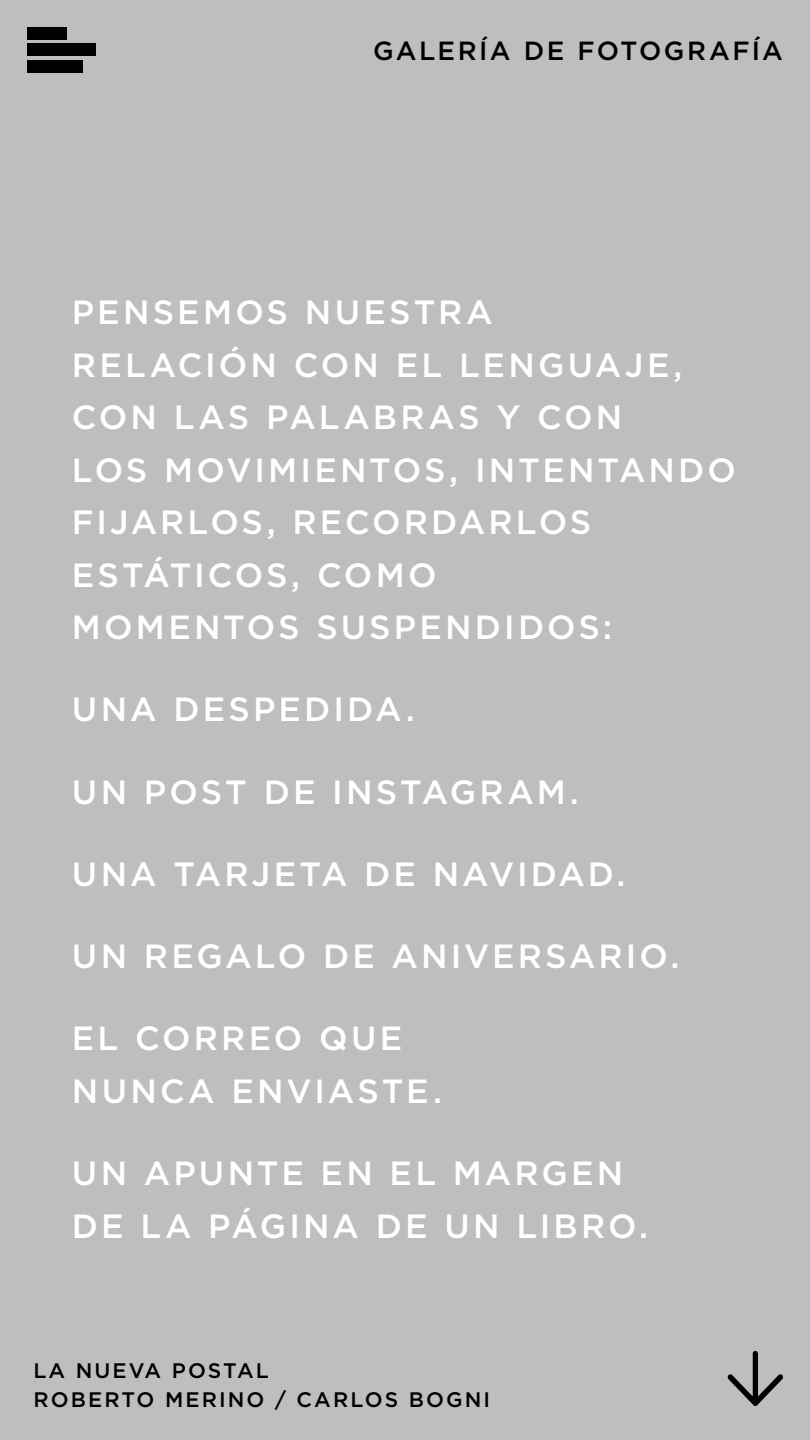
<style>
.page{position:relative;width:810px;height:1440px;background:#bcbec0}
.page>*{position:absolute;margin:0;border:0;box-sizing:border-box;transform-origin:0 0}
.t1{font:500 33.53px/52.5px "Gotham";letter-spacing:.09em;color:#fff}
.t2{font:500 26.25px "Gotham";letter-spacing:.09em;color:#000}
.t3{font:500 21px/29.2px "Gotham";letter-spacing:.1em;color:#000}
</style>
<div class="page">
<div style="left:27px;top:27px;width:39px;height:12px;background:#000"></div>
<div style="left:27px;top:44px;width:68px;height:12px;background:#000"></div>
<div style="left:27px;top:60px;width:55px;height:13px;background:#000"></div>
<svg style="left:727px;top:1351px;width:56px;height:55px"></svg>
<p class="t2" style="left:373px;top:33px;width:411px">GALERÍA DE FOTOGRAFÍA</p>
<p class="t1" style="left:72px;top:286px;width:666px">PENSEMOS NUESTRA<br>RELACIÓN CON EL LENGUAJE,<br>CON LAS PALABRAS Y CON<br>LOS MOVIMIENTOS, INTENTANDO<br>FIJARLOS, RECORDARLOS<br>ESTÁTICOS, COMO<br>MOMENTOS SUSPENDIDOS:</p>
<p class="t1" style="left:72px;top:683px;width:344px">UNA DESPEDIDA.</p>
<p class="t1" style="left:72px;top:765px;width:508px">UN POST DE INSTAGRAM.</p>
<p class="t1" style="left:72px;top:847px;width:555px">UNA TARJETA DE NAVIDAD.</p>
<p class="t1" style="left:72px;top:930px;width:609px">UN REGALO DE ANIVERSARIO.</p>
<p class="t1" style="left:72px;top:1012px;width:372px">EL CORREO QUE<br>NUNCA ENVIASTE.</p>
<p class="t1" style="left:72px;top:1147px;width:578px">UN APUNTE EN EL MARGEN<br>DE LA PÁGINA DE UN LIBRO.</p>
<p class="t3" style="left:33px;top:1356px;width:458px">LA NUEVA POSTAL<br>ROBERTO MERINO / CARLOS BOGNI</p>
</div>
